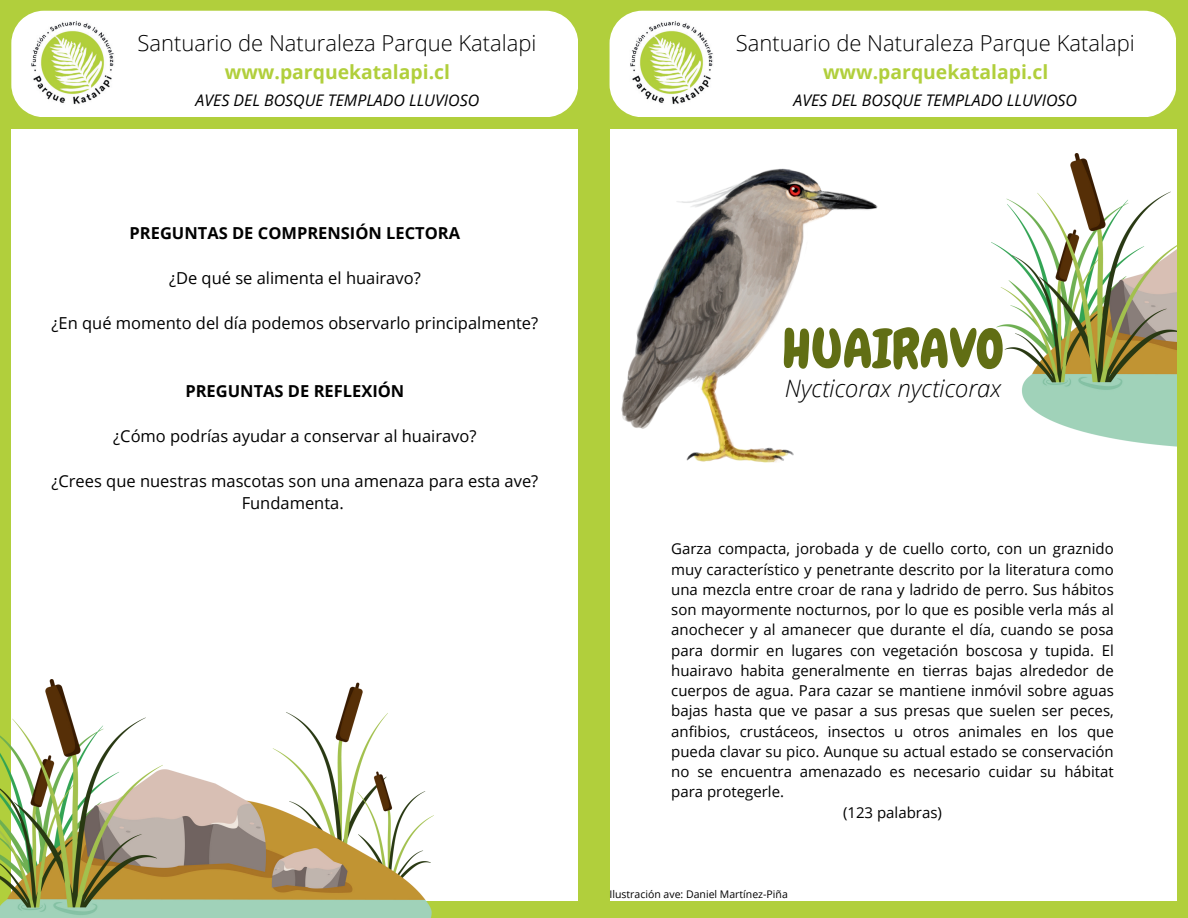
<style>
.page{position:relative;width:1188px;height:918px;background:#b1cf3c}
.page>*{position:absolute;margin:0;border:0;box-sizing:border-box;transform-origin:0 0}
.t1{font:54px "Chewy";color:#616e14}
.t2{font:italic 300 24px "Open Sans";color:#000}
.t3{font:300 22.05px "Open Sans";color:#000}
.t4{font:700 19.35px "Open Sans";color:#b1cf3c}
.t5{font:16.5px/22.5px "Open Sans";color:#000;text-align:center}
.t6{font:700 16.5px "Open Sans";color:#000}
.t7{font:italic 16.05px "Open Sans";color:#000}
.t8{font:15px "Open Sans";color:#000}
.t9{font:10.5px "Open Sans";color:#000}
</style>
<div class="page">
<div style="left:610px;top:11px;width:566px;height:106px;background:#fff"></div>
<div style="left:610px;top:129px;width:566px;height:772px;background:#fff"></div>
<img style="left:629px;top:20px;width:84px;height:85px">
<div style="left:11px;top:11px;width:567px;height:106px;background:#fff"></div>
<div style="left:11px;top:129px;width:567px;height:772px;background:#fff"></div>
<img style="left:31px;top:20px;width:84px;height:85px">
<img style="left:610px;top:106px;width:283px;height:357px">
<img style="left:0;top:679px;width:433px;height:239px">
<img style="left:992px;top:153px;width:184px;height:294px">
<h3 class="t3" style="left:138px;top:28px;width:401px">Santuario de Naturaleza Parque Katalapi</h3>
<p class="t4" style="left:225px;top:59px;width:227px">www.parquekatalapi.cl</p>
<p class="t7" style="left:196px;top:89px;width:285px">AVES DEL BOSQUE TEMPLADO LLUVIOSO</p>
<p class="t6" style="left:130px;top:222px;width:332px">PREGUNTAS DE COMPRENSIÓN LECTORA</p>
<p class="t5" style="left:169px;top:267px;width:253px">¿De qué se alimenta el huairavo?</p>
<p class="t5" style="left:51px;top:312px;width:488px">¿En qué momento del día podemos observarlo principalmente?</p>
<p class="t6" style="left:185px;top:379px;width:220px">PREGUNTAS DE REFLEXIÓN</p>
<p class="t5" style="left:113px;top:424px;width:365px">¿Cómo podrías ayudar a conservar al huairavo?</p>
<p class="t5" style="left:51px;top:469px;width:488px">¿Crees que nuestras mascotas son una amenaza para esta ave?<br>Fundamenta.</p>
<h3 class="t3" style="left:736px;top:28px;width:401px">Santuario de Naturaleza Parque Katalapi</h3>
<p class="t4" style="left:823px;top:59px;width:227px">www.parquekatalapi.cl</p>
<p class="t7" style="left:793px;top:89px;width:285px">AVES DEL BOSQUE TEMPLADO LLUVIOSO</p>
<h1 class="t1" style="left:782px;top:314px;width:223px">HUAIRAVO</h1>
<h2 class="t2" style="left:785px;top:371px;width:218px">Nycticorax nycticorax</h2>
<p class="t8" style="left:671px;top:539px;width:444px">Garza compacta, jorobada y de cuello corto, con un graznido</p>
<p class="t8" style="left:671px;top:559px;width:444px">muy característico y penetrante descrito por la literatura como</p>
<p class="t8" style="left:671px;top:579px;width:444px">una mezcla entre croar de rana y ladrido de perro. Sus hábitos</p>
<p class="t8" style="left:671px;top:599px;width:444px">son mayormente nocturnos, por lo que es posible verla más al</p>
<p class="t8" style="left:671px;top:620px;width:444px">anochecer y al amanecer que durante el día, cuando se posa</p>
<p class="t8" style="left:671px;top:640px;width:444px">para dormir en lugares con vegetación boscosa y tupida. El</p>
<p class="t8" style="left:671px;top:660px;width:444px">huairavo habita generalmente en tierras bajas alrededor de</p>
<p class="t8" style="left:671px;top:680px;width:444px">cuerpos de agua. Para cazar se mantiene inmóvil sobre aguas</p>
<p class="t8" style="left:671px;top:701px;width:444px">bajas hasta que ve pasar a sus presas que suelen ser peces,</p>
<p class="t8" style="left:671px;top:721px;width:444px">anfibios, crustáceos, insectos u otros animales en los que</p>
<p class="t8" style="left:671px;top:741px;width:444px">pueda clavar su pico. Aunque su actual estado se conservación</p>
<p class="t8" style="left:671px;top:761px;width:444px">no se encuentra amenazado es necesario cuidar su hábitat</p>
<p class="t8" style="left:671px;top:782px;width:114px">para protegerle.</p>
<p class="t8" style="left:843px;top:802px;width:100px">(123 palabras)</p>
<p class="t9" style="left:610px;top:887px;width:180px">Ilustración ave: Daniel Martínez-Piña</p>
</div>
